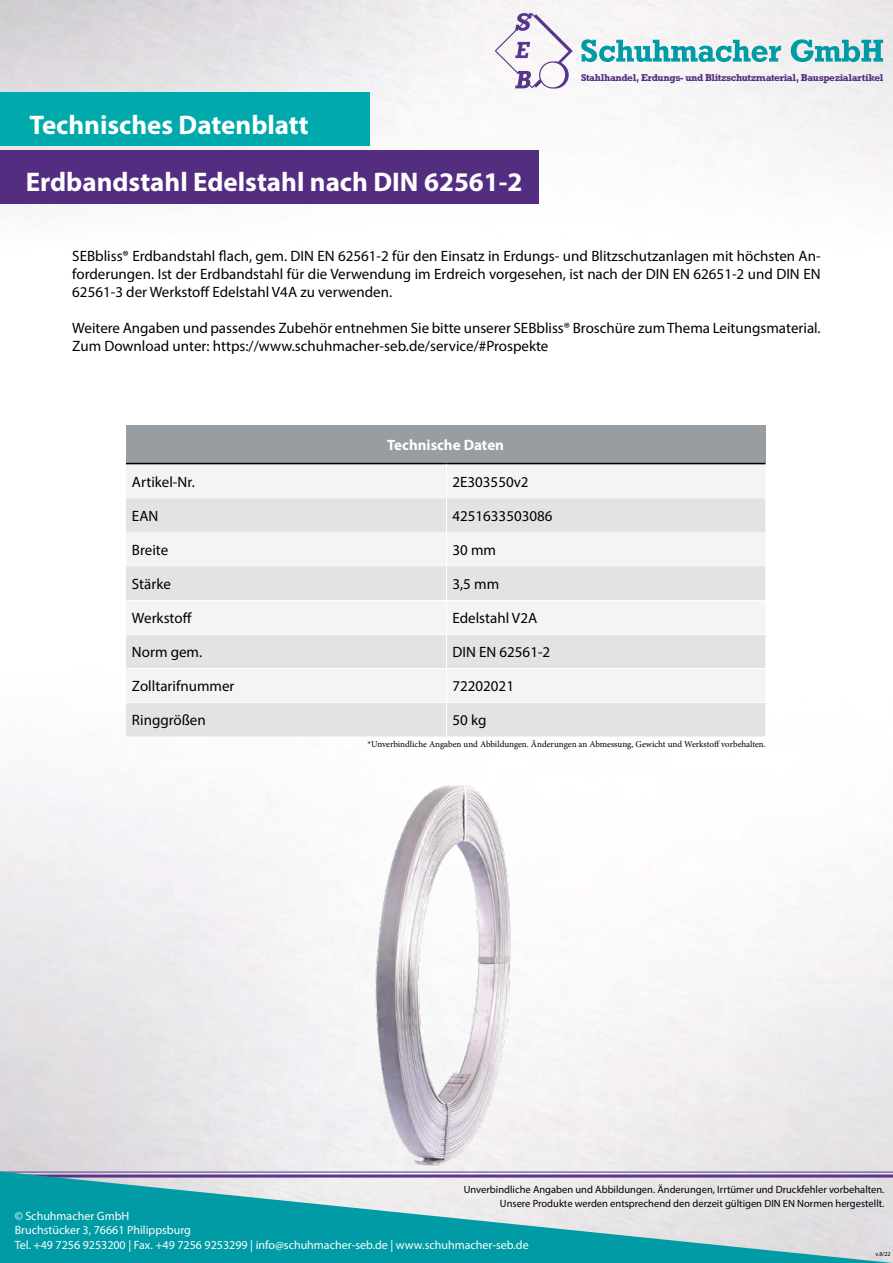
<style>
.page{position:relative;width:893px;height:1263px;background:#fff}
.page>*{position:absolute;margin:0;border:0;box-sizing:border-box;transform-origin:0 0}
.t1{font:700 27px "Myriad Pro";color:#fff}
.t2{font:15px/18px "Myriad Pro";color:#000;text-align:justify}
.t3{font:700 15px "Myriad Pro";color:#fff}
.t4{font:12px/14.4px "Myriad Pro";color:#fff}
.t5{font:10.5px "Myriad Pro";color:#000}
.t6{font:700 10.05px "Rockwell Std";letter-spacing:-.04em;color:#532d80}
.t7{font:9px "Minion Pro";letter-spacing:-.005em;color:#000}
.t8{font:6px "Myriad Pro";color:#020203}
</style>
<div class="page">
<img style="left:0;top:0;width:893px;height:1171px">
<svg style="left:581px;top:39px;width:302px;height:23px"></svg>
<svg style="left:495px;top:13px;width:78px;height:76px"></svg>
<div style="left:0;top:150px;width:539px;height:53px;background:#532d80"></div>
<div style="left:0;top:92px;width:370px;height:54px;background:#00aaac"></div>
<svg style="left:0;top:1171px;width:893px;height:92px;background:#66b7bf"></svg>
<div style="left:126px;top:425px;width:639px;height:39px;background:#979da0"></div>
<div style="left:126px;top:464px;width:639px;height:34px;background:#f4f4f4"></div>
<svg style="left:126px;top:498px;width:639px;height:238px;fill:#e3e3e3"></svg>
<hr style="left:126px;top:463px;width:320px;height:1px;background:#000">
<hr style="left:446px;top:463px;width:319px;height:1px;background:#000">
<hr style="left:446px;top:464px;width:1px;height:34px;background:#fff">
<hr style="left:446px;top:498px;width:1px;height:34px;background:#fff">
<hr style="left:446px;top:532px;width:1px;height:34px;background:#fff">
<hr style="left:446px;top:566px;width:1px;height:34px;background:#fff">
<hr style="left:126px;top:600px;width:320px;height:1px;background:#fff">
<hr style="left:446px;top:600px;width:319px;height:1px;background:#fff">
<hr style="left:446px;top:601px;width:1px;height:33px;background:#fff">
<hr style="left:126px;top:634px;width:320px;height:1px;background:#fff">
<hr style="left:446px;top:634px;width:319px;height:1px;background:#fff">
<hr style="left:446px;top:635px;width:1px;height:33px;background:#fff">
<hr style="left:126px;top:668px;width:320px;height:1px;background:#fff">
<hr style="left:446px;top:668px;width:319px;height:1px;background:#fff">
<hr style="left:446px;top:669px;width:1px;height:33px;background:#fff">
<hr style="left:126px;top:702px;width:320px;height:1px;background:#fff">
<hr style="left:446px;top:702px;width:319px;height:1px;background:#fff">
<hr style="left:446px;top:703px;width:1px;height:33px;background:#fff">
<img style="left:328px;top:767px;width:220px;height:429px">
<h1 class="t1" style="left:29px;top:108px;width:281px">Technisches Datenblatt</h1>
<h1 class="t1" style="left:26px;top:165px;width:498px">Erdbandstahl Edelstahl nach DIN 62561-2</h1>
<p class="t6" style="left:581px;top:72px;width:304px">Stahlhandel, Erdungs- und Blitzschutzmaterial, Bauspezialartikel</p>
<p class="t2" style="left:72px;top:246px;width:750px">SEBbliss® Erdbandstahl flach, gem. DIN EN 62561-2 für den Einsatz in Erdungs- und Blitzschutzanlagen mit höchsten An&shy;forderungen. Ist der Erdbandstahl für die Verwendung im Erdreich vorgesehen, ist nach der DIN EN 62651-2 und DIN EN 62561-3 der Werkstoff Edelstahl V4A zu verwenden.</p>
<p class="t2" style="left:72px;top:318px;width:750px">Weitere Angaben und passendes Zubehör entnehmen Sie bitte unserer SEBbliss® Broschüre zum Thema Leitungsmaterial.<br>Zum Download unter: https://www.schuhmacher-seb.de/service/#Prospekte</p>
<p class="t3" style="left:387px;top:435px;width:118px">Technische Daten</p>
<p class="t2" style="left:132px;top:473px;width:64px">Artikel-Nr.</p>
<p class="t2" style="left:452px;top:473px;width:78px">2E303550v2</p>
<p class="t2" style="left:132px;top:507px;width:28px">EAN</p>
<p class="t2" style="left:452px;top:507px;width:102px">4251633503086</p>
<p class="t2" style="left:132px;top:541px;width:38px">Breite</p>
<p class="t2" style="left:452px;top:541px;width:45px">30 mm</p>
<p class="t2" style="left:132px;top:575px;width:41px">Stärke</p>
<p class="t2" style="left:452px;top:575px;width:48px">3,5 mm</p>
<p class="t2" style="left:132px;top:609px;width:62px">Werkstoff</p>
<p class="t2" style="left:452px;top:609px;width:86px">Edelstahl V2A</p>
<p class="t2" style="left:132px;top:643px;width:72px">Norm gem.</p>
<p class="t2" style="left:452px;top:643px;width:99px">DIN EN 62561-2</p>
<p class="t2" style="left:132px;top:677px;width:104px">Zolltarifnummer</p>
<p class="t2" style="left:452px;top:677px;width:63px">72202021</p>
<p class="t2" style="left:132px;top:711px;width:75px">Ringgrößen</p>
<p class="t2" style="left:452px;top:711px;width:35px">50 kg</p>
<p class="t7" style="left:367px;top:738px;width:400px">*Unverbindliche Angaben und Abbildungen. Änderungen an Abmessung, Gewicht und Werkstoff vorbehalten.</p>
<p class="t5" style="left:464px;top:1183px;width:422px">Unverbindliche Angaben und Abbildungen. Änderungen, Irrtümer und Druckfehler vorbehalten.</p>
<p class="t5" style="left:500px;top:1197px;width:386px">Unsere Produkte werden entsprechend den derzeit gültigen DIN EN Normen hergestellt.</p>
<p class="t4" style="left:15px;top:1208px;width:516px">© Schuhmacher GmbH<br>Bruchstücker 3, 76661 Philippsburg<br>Tel. +49 7256 9253200 | Fax. +49 7256 9253299 | info@schuhmacher-seb.de | www.schuhmacher-seb.de</p>
<p class="t8" style="left:875px;top:1250px;width:17px">v.8/22</p>
</div>
